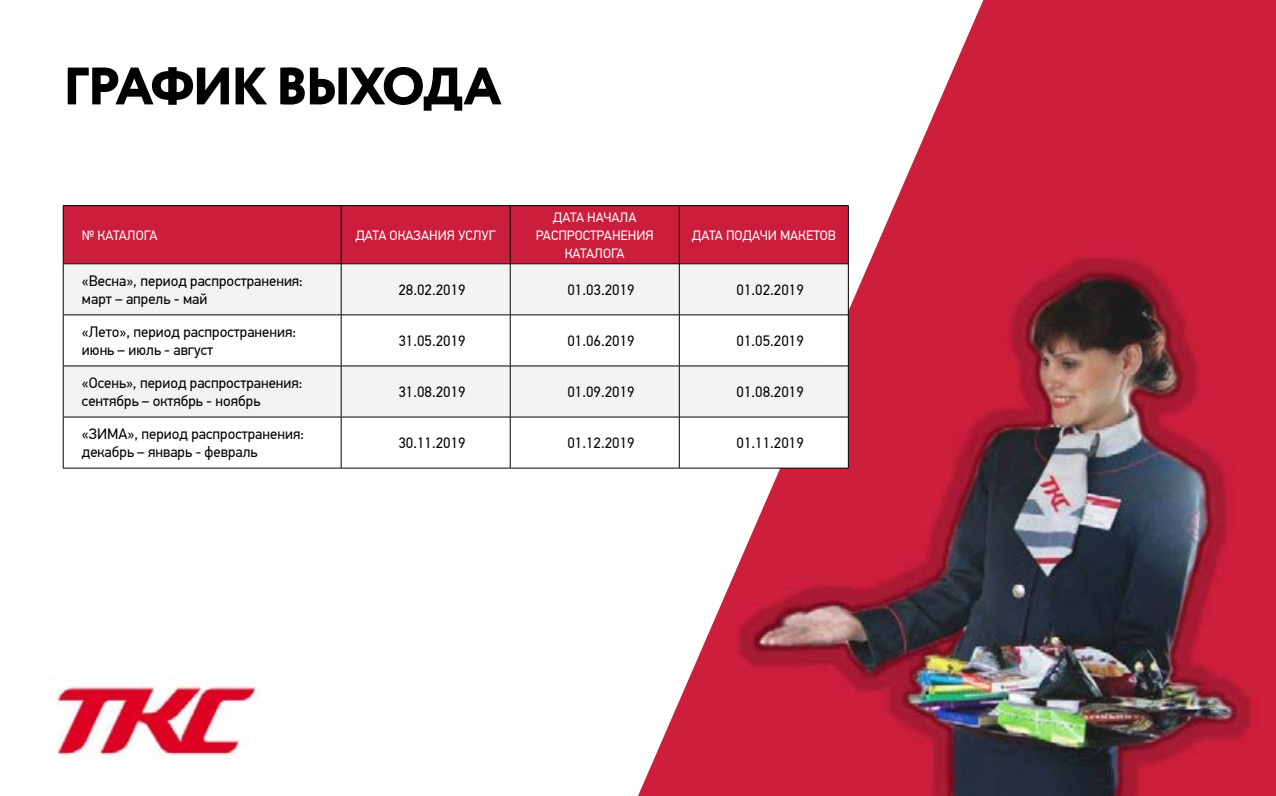
<style>
.page{position:relative;width:1276px;height:796px;background:#fff}
.page>*{position:absolute;margin:0;border:0;box-sizing:border-box;transform-origin:0 0}
.t1{font:800 52.5px "Circe";letter-spacing:-.05em;color:#000}
.t2{font:15px/18px "PF Din Text Pro";color:#000}
.t3{font:13.5px "PF Din Text Pro";color:#fff}
</style>
<div class="page">
<img style="left:638px;top:0;width:638px;height:795px">
<img style="left:56px;top:684px;width:202px;height:75px">
<div style="left:64px;top:206px;width:784px;height:57px;background:#cb1e3c"></div>
<svg style="left:64px;top:264px;width:784px;height:152px;fill:#f4f3f1"></svg>
<svg style="left:342px;top:315px;width:506px;height:152px"></svg>
<hr style="left:63px;top:205px;width:278px;height:1px;background:#000">
<hr style="left:341px;top:205px;width:169px;height:1px;background:#000">
<hr style="left:341px;top:206px;width:1px;height:57px;background:#000">
<hr style="left:510px;top:205px;width:169px;height:1px;background:#000">
<hr style="left:510px;top:206px;width:1px;height:57px;background:#000">
<hr style="left:679px;top:205px;width:169px;height:1px;background:#000">
<hr style="left:679px;top:206px;width:1px;height:57px;background:#000">
<hr style="left:341px;top:264px;width:1px;height:50px;background:#000">
<hr style="left:510px;top:264px;width:1px;height:50px;background:#000">
<hr style="left:679px;top:264px;width:1px;height:50px;background:#000">
<hr style="left:341px;top:315px;width:1px;height:50px;background:#000">
<hr style="left:510px;top:315px;width:1px;height:50px;background:#000">
<hr style="left:679px;top:315px;width:1px;height:50px;background:#000">
<hr style="left:341px;top:366px;width:1px;height:50px;background:#000">
<hr style="left:510px;top:366px;width:1px;height:50px;background:#000">
<hr style="left:679px;top:366px;width:1px;height:50px;background:#000">
<hr style="left:341px;top:417px;width:1px;height:50px;background:#000">
<hr style="left:510px;top:417px;width:1px;height:50px;background:#000">
<hr style="left:679px;top:417px;width:1px;height:50px;background:#000">
<hr style="left:63px;top:206px;width:1px;height:57px;background:#000">
<hr style="left:848px;top:206px;width:1px;height:57px;background:#000">
<hr style="left:63px;top:263px;width:278px;height:1px;background:#000">
<hr style="left:63px;top:264px;width:1px;height:50px;background:#000">
<hr style="left:341px;top:263px;width:169px;height:1px;background:#000">
<hr style="left:510px;top:263px;width:169px;height:1px;background:#000">
<hr style="left:679px;top:263px;width:169px;height:1px;background:#000">
<hr style="left:848px;top:264px;width:1px;height:50px;background:#000">
<hr style="left:63px;top:314px;width:278px;height:1px;background:#000">
<hr style="left:63px;top:315px;width:1px;height:50px;background:#000">
<hr style="left:341px;top:314px;width:169px;height:1px;background:#000">
<hr style="left:510px;top:314px;width:169px;height:1px;background:#000">
<hr style="left:679px;top:314px;width:169px;height:1px;background:#000">
<hr style="left:848px;top:315px;width:1px;height:50px;background:#000">
<hr style="left:63px;top:365px;width:278px;height:1px;background:#000">
<hr style="left:63px;top:366px;width:1px;height:50px;background:#000">
<hr style="left:341px;top:365px;width:169px;height:1px;background:#000">
<hr style="left:510px;top:365px;width:169px;height:1px;background:#000">
<hr style="left:679px;top:365px;width:169px;height:1px;background:#000">
<hr style="left:848px;top:366px;width:1px;height:50px;background:#000">
<hr style="left:63px;top:416px;width:278px;height:1px;background:#000">
<hr style="left:63px;top:417px;width:1px;height:50px;background:#000">
<hr style="left:341px;top:416px;width:169px;height:1px;background:#000">
<hr style="left:510px;top:416px;width:169px;height:1px;background:#000">
<hr style="left:679px;top:416px;width:169px;height:1px;background:#000">
<hr style="left:848px;top:417px;width:1px;height:50px;background:#000">
<hr style="left:63px;top:467px;width:278px;height:1px;background:#000">
<hr style="left:341px;top:467px;width:169px;height:1px;background:#000">
<hr style="left:510px;top:467px;width:169px;height:1px;background:#000">
<hr style="left:679px;top:467px;width:169px;height:1px;background:#000">
<h1 class="t1" style="left:63px;top:51px;width:440px">ГРАФИК ВЫХОДА</h1>
<p class="t3" style="left:82px;top:227px;width:25px">№ катало</p>
<p class="t3" style="left:144px;top:227px;width:14px">га</p>
<p class="t3" style="left:355px;top:227px;width:9px">дата</p>
<p class="t3" style="left:390px;top:227px;width:41px">оказани</p>
<p class="t3" style="left:447px;top:227px;width:49px">я услуг</p>
<p class="t3" style="left:553px;top:209px;width:9px">дата</p>
<p class="t3" style="left:587px;top:209px;width:10px">начала</p>
<p class="t3" style="left:535px;top:227px;width:9px">распространени</p>
<p class="t3" style="left:645px;top:227px;width:10px">я</p>
<p class="t3" style="left:565px;top:245px;width:9px">катало</p>
<p class="t3" style="left:611px;top:245px;width:14px">га</p>
<p class="t3" style="left:692px;top:227px;width:9px">дата</p>
<p class="t3" style="left:726px;top:227px;width:10px">подачи</p>
<p class="t3" style="left:780px;top:227px;width:9px">макетов</p>
<p class="t2" style="left:82px;top:272px;width:222px">«Весна», период распространения: март – апрель - май</p>
<p class="t2" style="left:398px;top:281px;width:69px">28.02.2019</p>
<p class="t2" style="left:567px;top:281px;width:69px">01.03.2019</p>
<p class="t2" style="left:736px;top:281px;width:69px">01.02.2019</p>
<p class="t2" style="left:82px;top:323px;width:215px">«Лето», период распространения: июнь – июль - август</p>
<p class="t2" style="left:398px;top:332px;width:69px">31.05.2019</p>
<p class="t2" style="left:567px;top:332px;width:69px">01.06.2019</p>
<p class="t2" style="left:736px;top:332px;width:69px">01.05.2019</p>
<p class="t2" style="left:82px;top:374px;width:222px">«Осень», период распространения: сентябрь – октябрь - ноябрь</p>
<p class="t2" style="left:398px;top:383px;width:69px">31.08.2019</p>
<p class="t2" style="left:567px;top:383px;width:69px">01.09.2019</p>
<p class="t2" style="left:736px;top:383px;width:69px">01.08.2019</p>
<p class="t2" style="left:82px;top:425px;width:223px">«ЗИМА», период распространения: декабрь – январь - февраль</p>
<p class="t2" style="left:398px;top:434px;width:69px">30.11.2019</p>
<p class="t2" style="left:567px;top:434px;width:69px">01.12.2019</p>
<p class="t2" style="left:736px;top:434px;width:69px">01.11.2019</p>
</div>
